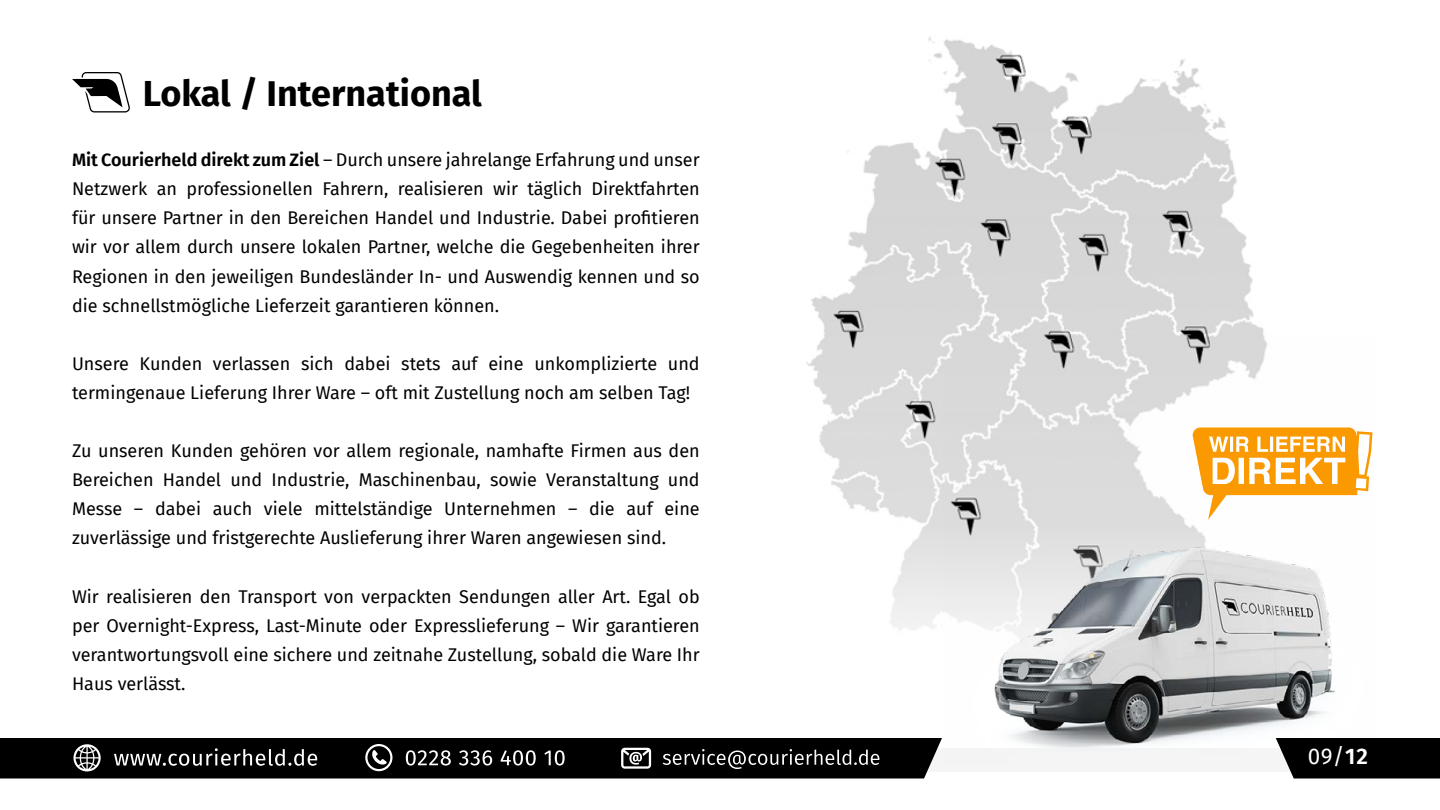
<style>
.page{position:relative;width:1440px;height:810px;background:#fff}
.page>*{position:absolute;margin:0;border:0;box-sizing:border-box;transform-origin:0 0}
.t1{font:700 36px "Fira Sans";color:#000}
.t2{font:22.5px "Fira Sans";color:#fff}
.t3{font:18px/29.1px "Fira Sans";color:#000;text-align:justify}
.s1{font-weight:600}
</style>
<div class="page">
<svg style="left:72px;top:72px;width:58px;height:40px"></svg>
<img style="left:806px;top:37px;width:458px;height:594px">
<img style="left:943px;top:334px;width:408px;height:414px">
<svg style="left:1193px;top:428px;width:180px;height:92px"></svg>
<div style="left:595px;top:748px;width:702px;height:24px;background:#f5f5f5"></div>
<div style="left:1276px;top:738px;width:164px;height:40px;background:#000"></div>
<svg style="left:0;top:738px;width:942px;height:40px;background:#181818"></svg>
<h1 class="t1" style="left:143px;top:63px;width:341px">Lokal / International</h1>
<p class="t3" style="left:72px;top:145px;width:629px"><span class="s1">Mit Courierheld direkt zum Ziel</span> – Durch unsere jahrelange Erfahrung und unser Netzwerk an professionellen Fahrern, realisieren wir täglich Direktfahrten für unsere Partner in den Bereichen Handel und Industrie. Dabei profitieren wir vor allem durch unsere lokalen Partner, welche die Gegebenheiten ihrer Regionen in den jeweiligen Bundesländer In- und Auswendig kennen und so die schnellstmögliche Lieferzeit garantieren können.</p>
<p class="t3" style="left:72px;top:348px;width:629px">Unsere Kunden verlassen sich dabei stets auf eine unkomplizierte und termingenaue Lieferung Ihrer Ware – oft mit Zustellung noch am selben Tag!</p>
<p class="t3" style="left:72px;top:436px;width:629px">Zu unseren Kunden gehören vor allem regionale, namhafte Firmen aus den Bereichen Handel und Industrie, Maschinenbau, sowie Veranstaltung und Messe – dabei auch viele mittelständige Unternehmen – die auf eine zuverlässige und fristgerechte Auslieferung ihrer Waren angewiesen sind.</p>
<p class="t3" style="left:72px;top:581px;width:629px">Wir realisieren den Transport von verpackten Sendungen aller Art. Egal ob per Overnight-Express, Last-Minute oder Expresslieferung – Wir garantieren verantwortungsvoll eine sichere und zeitnahe Zustellung, sobald die Ware Ihr Haus verlässt.</p>
<p class="t2" style="left:1308px;top:739px;width:62px">09/<span class="s1">12</span></p>
</div>
